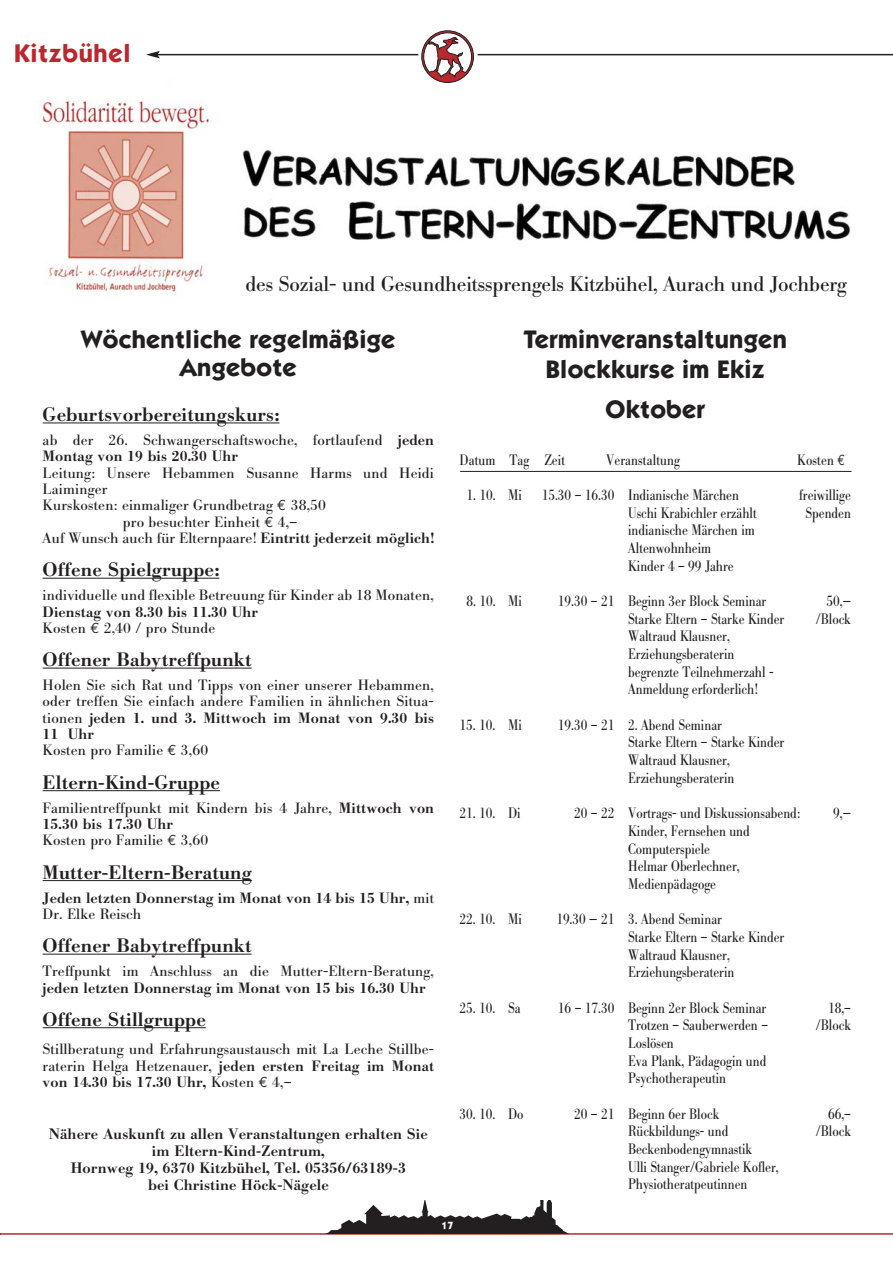
<style>
.page{position:relative;width:893px;height:1263px;background:#fff}
.page>*{position:absolute;margin:0;border:0;box-sizing:border-box;transform-origin:0 0}
.t1{font:700 25.5px/29.1px "Itc Kabel";letter-spacing:.01em;color:#231f20;text-align:center}
.t2{font:700 25.5px "Itc Kabel";letter-spacing:.03em;color:#b8292f}
.t3{font:700 25.2px/27.9px "Itc Kabel";letter-spacing:.01em;color:#231f20;text-align:center}
.t4{font:21px "B Bodoni";letter-spacing:-.005em;color:#231f20}
.t5{font:500 19.2px "B Bodoni";letter-spacing:.01em;color:#231f20}
.t6{font:15px/17.7px "B Bodoni";color:#231f20;scale:.85 1}
.t7{font:500 15px/17px "B Bodoni";letter-spacing:.01em;color:#231f20;text-align:center}
.t8{font:14.85px/16.4px "B Bodoni";letter-spacing:.01em;color:#231f20}
.t9{font:500 14.85px/16.4px "B Bodoni";letter-spacing:.01em;color:#231f20}
.t10{font:700 10.5px "Itc Kabel";color:#fff}
.s1{font-weight:500}
.s2{font-family:"Euro Mono"}
.s3{font-weight:400}
.s4{font-family:"Euro Mono";font-weight:400}
</style>
<div class="page">
<hr style="left:157px;top:54px;width:735px;height:1px;background:#231f20">
<svg style="left:146px;top:51px;width:14px;height:7px"></svg>
<div style="left:418px;top:27px;width:60px;height:60px;background:#fff;border-radius:50%"></div>
<svg style="left:421px;top:31px;width:52px;height:52px"></svg>
<hr style="left:0;top:1233px;width:892px;height:2px;background:#b8292f">
<svg style="left:325px;top:1201px;width:244px;height:33px"></svg>
<img style="left:42px;top:100px;width:169px;height:192px">
<img style="left:243px;top:150px;width:608px;height:91px">
<hr style="left:43px;top:422px;width:236px;height:1px;background:#231f20">
<hr style="left:43px;top:578px;width:176px;height:1px;background:#231f20">
<hr style="left:43px;top:668px;width:208px;height:1px;background:#231f20">
<hr style="left:43px;top:790px;width:177px;height:1px;background:#231f20">
<hr style="left:43px;top:880px;width:209px;height:1px;background:#231f20">
<hr style="left:43px;top:954px;width:208px;height:1px;background:#231f20">
<hr style="left:43px;top:1027px;width:163px;height:1px;background:#231f20">
<hr style="left:460px;top:471px;width:391px;height:1px;background:#231f20">
<h1 class="t2" style="left:14px;top:44px;width:118px">Kitzbühel</h1>
<h3 class="t4" style="left:245px;top:276px;width:603px">des Sozial- und Gesundheitssprengels Kitzbühel, Aurach und Jochberg</h3>
<h2 class="t3" style="left:81px;top:328px;width:316px">Wöchentliche regelmäßige<br>Angebote</h2>
<p class="t5" style="left:43px;top:407px;width:238px">Geburtsvorbereitungskurs:</p>
<p class="t8" style="left:43px;top:434px;width:393px">ab der 26. Schwangerschaftswoche, fortlaufend <span class="s1">jeden<br>Montag von 19 bis 20.30 Uhr</span></p>
<p class="t8" style="left:43px;top:466px;width:393px">Leitung: Unsere Hebammen Susanne Harms und Heidi</p>
<p class="t8" style="left:43px;top:483px;width:66px">Laiminger</p>
<p class="t8" style="left:43px;top:499px;width:285px">Kurskosten: einmaliger Grundbetrag <span class="s2">€</span> 38,50</p>
<p class="t8" style="left:123px;top:515px;width:176px">pro besuchter Einheit <span class="s2">€</span> 4,–</p>
<p class="t8" style="left:43px;top:532px;width:393px">Auf Wunsch auch für Elternpaare! <span class="s1">Eintritt jederzeit möglich!</span></p>
<p class="t5" style="left:43px;top:562px;width:178px">Offene Spielgruppe:</p>
<p class="t8" style="left:43px;top:589px;width:393px">individuelle und flexible Betreuung für Kinder ab 18 Monaten,</p>
<p class="t9" style="left:43px;top:605px;width:217px">Dienstag von 8.30 bis 11.30 Uhr<br><span class="s3">Kosten</span> <span class="s4">€</span> <span class="s3">2,40 / pro Stunde</span></p>
<p class="t5" style="left:43px;top:652px;width:210px">Offener Babytreffpunkt</p>
<p class="t8" style="left:43px;top:679px;width:393px">Holen Sie sich Rat und Tipps von einer unserer Hebammen, oder treffen Sie einfach andere Familien in ähnlichen Situa&shy;tionen <span class="s1">jeden 1. und 3. Mittwoch im Monat von 9.30 bis 11 Uhr<br></span>Kosten pro Familie <span class="s2">€</span> 3,60</p>
<p class="t5" style="left:43px;top:774px;width:179px">Eltern-Kind-Gruppe</p>
<p class="t8" style="left:43px;top:801px;width:393px">Familientreffpunkt mit Kindern bis 4 Jahre, <span class="s1">Mittwoch von<br>15.30 bis 17.30 Uhr<br></span>Kosten pro Familie <span class="s2">€</span> 3,60</p>
<p class="t5" style="left:43px;top:864px;width:211px">Mutter-Eltern-Beratung</p>
<p class="t9" style="left:43px;top:891px;width:393px">Jeden letzten Donnerstag im Monat von 14 bis 15 Uhr, <span class="s3">mit<br>Dr. Elke Reisch</span></p>
<p class="t5" style="left:43px;top:938px;width:210px">Offener Babytreffpunkt</p>
<p class="t8" style="left:43px;top:965px;width:393px">Treffpunkt im Anschluss an die Mutter-Eltern-Beratung,</p>
<p class="t9" style="left:43px;top:981px;width:384px">jeden letzten Donnerstag im Monat von 15 bis 16.30 Uhr</p>
<p class="t5" style="left:43px;top:1011px;width:165px">Offene Stillgruppe</p>
<p class="t8" style="left:43px;top:1043px;width:393px;text-align:justify">Stillberatung und Erfahrungsaustausch mit La Leche Stillbe&shy;raterin Helga Hetzenauer, <span class="s1">jeden ersten Freitag im Monat von 14.30 bis 17.30 Uhr,</span> Kosten <span class="s2">€</span> 4,–</p>
<p class="t7" style="left:49px;top:1127px;width:380px">Nähere Auskunft zu allen Veranstaltungen erhalten Sie im Eltern-Kind-Zentrum,<br>Hornweg 19, 6370 Kitzbühel, Tel. 05356/63189-3<br>bei Christine Höck-Nägele</p>
<h1 class="t1" style="left:523px;top:327px;width:265px">Terminveranstaltungen<br>Blockkurse im Ekiz</h1>
<h1 class="t1" style="left:605px;top:396px;width:101px">Oktober</h1>
<p class="t6" style="left:459px;top:452px;width:126px">Datum Tag Zeit</p>
<p class="t6" style="left:606px;top:452px;width:89px">Veranstaltung</p>
<p class="t6" style="left:797px;top:452px;width:58px">Kosten <span class="s2">€</span></p>
<p class="t6" style="left:466px;top:488px;width:67px">1. 10. Mi</p>
<p class="t6" style="left:541px;top:488px;width:233px">15.30 – 16.30 Indianische Märchen</p>
<p class="t6" style="left:799px;top:488px;width:62px">freiwillige</p>
<p class="t6" style="left:628px;top:506px;width:153px">Uschi Krabichler erzählt</p>
<p class="t6" style="left:805px;top:506px;width:55px">Spenden</p>
<p class="t6" style="left:628px;top:523px;width:151px">indianische Märchen im<br>Altenwohnheim<br>Kinder 4 – 99 Jahre</p>
<p class="t6" style="left:466px;top:594px;width:67px">8. 10. Mi</p>
<p class="t6" style="left:558px;top:594px;width:247px">19.30 – 21 Beginn 3er Block Seminar</p>
<p class="t6" style="left:826px;top:594px;width:30px">50,—</p>
<p class="t6" style="left:628px;top:612px;width:185px">Starke Eltern – Starke Kinder</p>
<p class="t6" style="left:815px;top:612px;width:43px">/Block</p>
<p class="t6" style="left:628px;top:629px;width:172px">Waltraud Klausner,<br>Erziehungsberaterin begrenzte Teilnehmerzahl -<br>Anmeldung erforderlich!</p>
<p class="t6" style="left:459px;top:718px;width:75px">15. 10. Mi</p>
<p class="t6" style="left:628px;top:718px;width:185px;text-indent:-70px">19.30 – 21 2. Abend Seminar<br>Starke Eltern – Starke Kinder<br>Waltraud Klausner,<br>Erziehungsberaterin</p>
<p class="t6" style="left:459px;top:806px;width:73px">21. 10. Di</p>
<p class="t6" style="left:574px;top:806px;width:267px">20 – 22 Vortrags- und Diskussionsabend:</p>
<p class="t6" style="left:833px;top:806px;width:22px">9,—</p>
<p class="t6" style="left:628px;top:824px;width:145px">Kinder, Fernsehen und<br>Computerspiele<br>Helmar Oberlechner,<br>Medienpädagoge</p>
<p class="t6" style="left:459px;top:912px;width:75px">22. 10. Mi</p>
<p class="t6" style="left:628px;top:912px;width:185px;text-indent:-72px">19.30 — 21 3. Abend Seminar<br>Starke Eltern – Starke Kinder<br>Waltraud Klausner,<br>Erziehungsberaterin</p>
<p class="t6" style="left:459px;top:1000px;width:73px">25. 10. Sa</p>
<p class="t6" style="left:558px;top:1000px;width:247px">16 – 17.30 Beginn 2er Block Seminar</p>
<p class="t6" style="left:828px;top:1000px;width:28px">18,–</p>
<p class="t6" style="left:628px;top:1018px;width:166px">Trotzen – Sauberwerden –</p>
<p class="t6" style="left:815px;top:1018px;width:43px">/Block</p>
<p class="t6" style="left:628px;top:1036px;width:164px">Loslösen<br>Eva Plank, Pädagogin und<br>Psychotherapeutin</p>
<p class="t6" style="left:459px;top:1106px;width:77px">30. 10. Do</p>
<p class="t6" style="left:574px;top:1106px;width:172px">20 – 21 Beginn 6er Block</p>
<p class="t6" style="left:828px;top:1106px;width:28px">66,–</p>
<p class="t6" style="left:628px;top:1124px;width:119px">Rückbildungs- und</p>
<p class="t6" style="left:815px;top:1124px;width:43px">/Block</p>
<p class="t6" style="left:628px;top:1142px;width:179px">Beckenbodengymnastik<br>Ulli Stanger/Gabriele Kofler,<br>Physiotheratpeutinnen</p>
<p class="t10" style="left:441px;top:1221px;width:13px">17</p>
</div>
